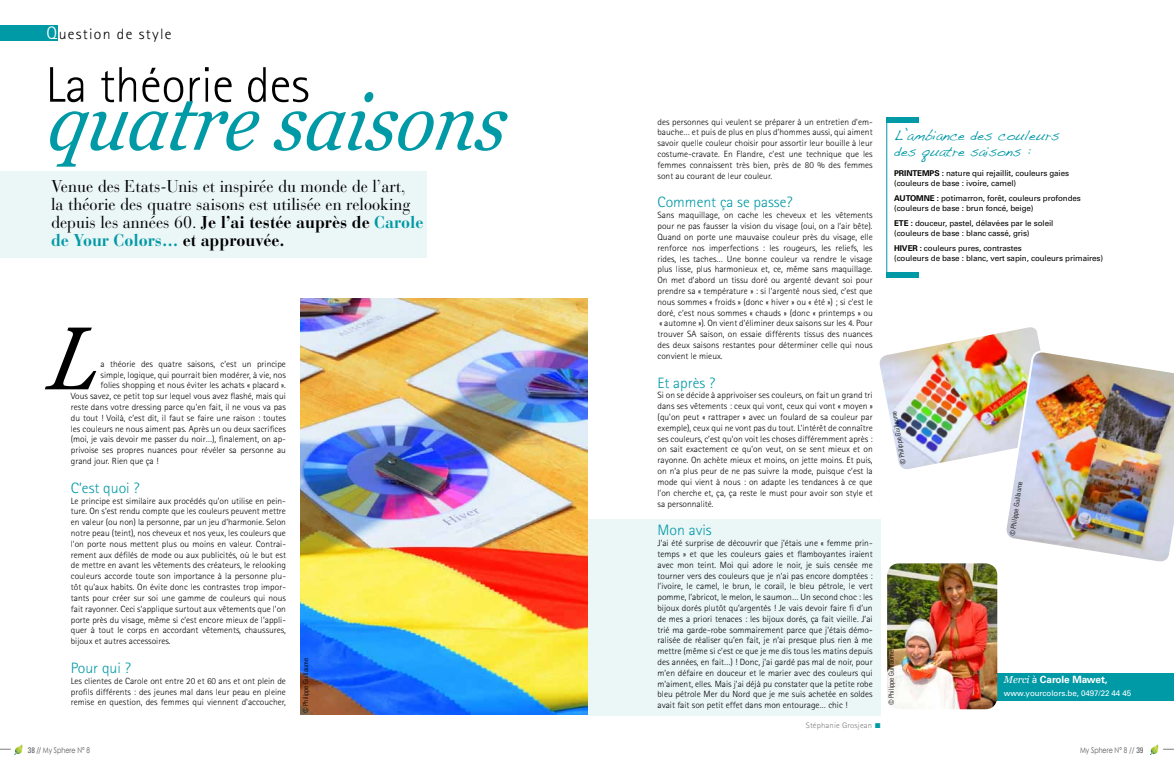
<style>
.page{position:relative;width:1174px;height:766px;background:#fff}
.page>*{position:absolute;margin:0;border:0;box-sizing:border-box;transform-origin:0 0}
.t1{font:italic 89px "Georgia";color:#000;scale:.9 1}
.t2{font:italic 78px "Georgia";color:#0099a6;scale:.9 1}
.t3{font:300 50px "Rotis Sans Serif";color:#000}
.t4{font:17px/18px "Bauer Bodoni";color:#000;scale:.95 1}
.t5{font:300 15px "Rotis Sans Serif";color:#0099a6;scale:1.05 1}
.t6{font:300 15px "Rotis Sans Serif";letter-spacing:.08em;color:#000;scale:1.05 1}
.t7{font:14px/16px "Handwriting Dakota";color:#0099a6}
.t8{font:700 10px "Univers";letter-spacing:-.01em;color:#fff}
.t9{font:300 9px/10.8px "Rotis Sans Serif";color:#000;text-align:justify;scale:1.05 1}
.t10{font:8px/10px "Univers";letter-spacing:-.01em;color:#000}
.t11{font:8px "Century Gothic";color:#58585a;scale:.8 1}
.t12{font:8px "Univers";letter-spacing:-.01em;color:#fff}
.t13{font:300 8px "Rotis Sans Serif";letter-spacing:.01em;color:#7b7c7e;scale:1.1 1}
.t14{font:300 condensed 7px "Univers";color:#000}
.s1{font-size:18px;color:#fff}
.s2{font-weight:700}
.s3{font-weight:700;color:#0099a6}
.s4{color:#0099a6}
.s5{font-family:"Georgia";font-weight:400;font-style:italic}
.s6{font-weight:400}
.s7{font-family:"Univers";font-stretch:condensed}
</style>
<div class="page">
<svg style="left:0;top:744px;width:23px;height:10px"></svg>
<svg style="left:1150px;top:744px;width:24px;height:10px"></svg>
<div style="left:968px;top:672px;width:206px;height:27px;background:#0099a6"></div>
<div style="left:587px;top:518px;width:293px;height:197px;background:#ebf6f6"></div>
<div style="left:0;top:26px;width:58px;height:15px;background:#0099a6"></div>
<div style="left:0;top:172px;width:427px;height:86px;background:#ebf6f6"></div>
<img style="left:887px;top:563px;width:110px;height:146px">
<img style="left:300px;top:298px;width:287px;height:416px">
<div style="left:886px;top:118px;width:32px;height:5px;background:#0099a6"></div>
<div style="left:886px;top:272px;width:32px;height:5px;background:#0099a6"></div>
<hr style="left:886px;top:120px;width:1px;height:155px;background:#0099a6">
<img style="left:879px;top:327px;width:161px;height:142px">
<img style="left:1003px;top:349px;width:171px;height:213px">
<h3 class="t6" style="left:46px;top:26px;width:121px"><span class="s1">Q</span>uestion de style</h3>
<h3 class="t3" style="left:46px;top:56px;width:265px">La théorie des</h3>
<h2 class="t2" style="left:46px;top:73px;width:529px">quatre saisons</h2>
<h3 class="t4" style="left:51px;top:177px;width:394px">Venue des Etats-Unis et inspirée du monde de l’art,<br>la théorie des quatre saisons est utilisée en relooking depuis les années 60. <span class="s2">Je l’ai testée auprès de</span> <span class="s3">Carole de Your Colors…</span> <span class="s2">et approuvée.</span></h3>
<p class="t9" style="left:657px;top:116px;width:206px">des personnes qui veulent se préparer à un entretien d’em&shy;bauche… et puis de plus en plus d’hommes aussi, qui aiment savoir quelle couleur choisir pour assortir leur bouille à leur costume-cravate. En Flandre, c’est une technique que les femmes connaissent très bien, près de 80 % des femmes sont au courant de leur couleur.</p>
<h3 class="t5" style="left:657px;top:194px;width:130px">Comment ça se passe?</h3>
<p class="t9" style="left:657px;top:210px;width:206px">Sans maquillage, on cache les cheveux et les vêtements pour ne pas fausser la vision du visage (oui, on a l’air bête).<br>Quand on porte une mauvaise couleur près du visage, elle renforce nos imperfections : les rougeurs, les reliefs, les rides, les taches… Une bonne couleur va rendre le visage plus lisse, plus harmonieux et, ce, même sans maquillage.<br>On met d’abord un tissu doré ou argenté devant soi pour prendre sa « température » : si l’argenté nous sied, c’est que nous sommes « froids » (donc « hiver » ou « été ») ; si c’est le doré, c’est nous sommes « chauds » (donc « printemps » ou « automne »). On vient d’éliminer deux saisons sur les 4. Pour trouver SA saison, on essaie différents tissus des nuances des deux saisons restantes pour déterminer celle qui nous convient le mieux.</p>
<h3 class="t5" style="left:657px;top:374px;width:56px">Et après ?</h3>
<p class="t9" style="left:657px;top:390px;width:206px">Si on se décide à apprivoiser ses couleurs, on fait un grand tri dans ses vêtements : ceux qui vont, ceux qui vont « moyen » (qu’on peut « rattraper » avec un foulard de sa couleur par exemple), ceux qui ne vont pas du tout. L’intérêt de connaître ses couleurs, c’est qu’on voit les choses différemment après : on sait exactement ce qu’on veut, on se sent mieux et on rayonne. On achète mieux et moins, on jette moins. Et puis, on n’a plus peur de ne pas suivre la mode, puisque c’est la mode qui vient à nous : on adapte les tendances à ce que l’on cherche et, ça, ça reste le must pour avoir son style et sa personnalité.</p>
<h3 class="t5" style="left:657px;top:521px;width:53px">Mon avis</h3>
<p class="t9" style="left:657px;top:537px;width:206px">J’ai été surprise de découvrir que j’étais une « femme prin&shy;temps » et que les couleurs gaies et flamboyantes iraient avec mon teint. Moi qui adore le noir, je suis censée me tourner vers des couleurs que je n’ai pas encore domptées : l’ivoire, le camel, le brun, le corail, le bleu pétrole, le vert pomme, l’abricot, le melon, le saumon… Un second choc : les bijoux dorés plutôt qu’argentés ! Je vais devoir faire fi d’un de mes a priori tenaces : les bijoux dorés, ça fait vieille. J’ai trié ma garde-robe sommairement parce que j’étais démo&shy;ralisée de réaliser qu’en fait, je n’ai presque plus rien à me mettre (même si c’est ce que je me dis tous les matins depuis des années, en fait…) ! Donc, j’ai gardé pas mal de noir, pour m’en défaire en douceur et le marier avec des couleurs qui m’aiment, elles. Mais j’ai déjà pu constater que la petite robe bleu pétrole Mer du Nord que je me suis achetée en soldes avait fait son petit effet dans mon entourage… chic !</p>
<h3 class="t7" style="left:894px;top:127px;width:167px">L’ambiance des couleurs des quatre saisons :</h3>
<p class="t10" style="left:894px;top:168px;width:176px"><span class="s2">PRINTEMPS :</span> nature qui rejaillit, couleurs gaies (couleurs de base : ivoire, camel)</p>
<p class="t10" style="left:894px;top:193px;width:188px"><span class="s2">AUTOMNE :</span> potimarron, forêt, couleurs profondes (couleurs de base : brun foncé, beige)</p>
<p class="t10" style="left:894px;top:218px;width:161px"><span class="s2">ETE :</span> douceur, pastel, délavées par le soleil (couleurs de base : blanc cassé, gris)</p>
<p class="t10" style="left:894px;top:243px;width:210px"><span class="s2">HIVER :</span> couleurs pures, contrastes<br>(couleurs de base : blanc, vert sapin, couleurs primaires)</p>
<h1 class="t1" style="left:46px;top:302px;width:78px">L</h1>
<p class="t9" style="left:101px;top:358px;width:178px">a théorie des quatre saisons, c’est un principe</p>
<p class="t9" style="left:101px;top:369px;width:178px">simple, logique, qui pourrait bien modérer, à vie, nos</p>
<p class="t9" style="left:101px;top:380px;width:178px">folies shopping et nous éviter les achats « placard ».</p>
<p class="t9" style="left:71px;top:390px;width:206px">Vous savez, ce petit top sur lequel vous avez flashé, mais qui</p>
<p class="t9" style="left:71px;top:401px;width:206px">reste dans votre dressing parce qu’en fait, il ne vous va pas</p>
<p class="t9" style="left:71px;top:412px;width:206px">du tout ! Voilà, c’est dit, il faut se faire une raison : toutes</p>
<p class="t9" style="left:71px;top:423px;width:206px">les couleurs ne nous aiment pas. Après un ou deux sacrifices</p>
<p class="t9" style="left:71px;top:434px;width:206px">(moi, je vais devoir me passer du noir…), finalement, on ap-</p>
<p class="t9" style="left:71px;top:444px;width:206px">privoise ses propres nuances pour révéler sa personne au</p>
<p class="t9" style="left:71px;top:455px;width:85px">grand jour. Rien que ça !</p>
<h3 class="t5" style="left:71px;top:479px;width:67px">C’est quoi ?</h3>
<p class="t9" style="left:71px;top:495px;width:206px">Le principe est similaire aux procédés qu’on utilise en pein&shy;ture. On s’est rendu compte que les couleurs peuvent mettre en valeur (ou non) la personne, par un jeu d’harmonie. Selon notre peau (teint), nos cheveux et nos yeux, les couleurs que l’on porte nous mettent plus ou moins en valeur. Contrai&shy;rement aux défilés de mode ou aux publicités, où le but est de mettre en avant les vêtements des créateurs, le relooking couleurs accorde toute son importance à la personne plu&shy;tôt qu’aux habits. On évite donc les contrastes trop impor&shy;tants pour créer sur soi une gamme de couleurs qui nous fait rayonner. Ceci s’applique surtout aux vêtements que l’on porte près du visage, même si c’est encore mieux de l’appli&shy;quer à tout le corps en accordant vêtements, chaussures, bijoux et autres accessoires.</p>
<h3 class="t5" style="left:71px;top:659px;width:59px">Pour qui ?</h3>
<p class="t9" style="left:71px;top:675px;width:206px">Les clientes de Carole ont entre 20 et 60 ans et ont plein de profils différents : des jeunes mal dans leur peau en pleine remise en question, des femmes qui viennent d’accoucher,</p>
<p class="t14" style="left:899px;top:465px;width:56px;rotate:-100deg">© Philippe Guillaume</p>
<p class="t14" style="left:1008px;top:534px;width:56px;rotate:-82deg">© Philippe Guillaume</p>
<p class="t14" style="left:301px;top:712px;width:56px;rotate:-90deg">© Philippe Guillaume</p>
<p class="t14" style="left:887px;top:704px;width:56px;rotate:-90deg">© Philippe Guillaume</p>
<p class="t13" style="left:806px;top:720px;width:69px">Stéphanie Grosjean <span class="s4">■</span></p>
<p class="t8" style="left:1004px;top:673px;width:105px"><span class="s5">Merci</span> <span class="s6">à</span> CAROLE MAWET,</p>
<p class="t12" style="left:1004px;top:688px;width:129px">www.yourcolors.be, 0497/22 44 45</p>
<p class="t11" style="left:28px;top:744px;width:79px"><span class="s7">38 //</span> My Sphere N° 8</p>
<p class="t11" style="left:1080px;top:744px;width:81px">My Sphere N° 8 // <span class="s7">39</span></p>
</div>
